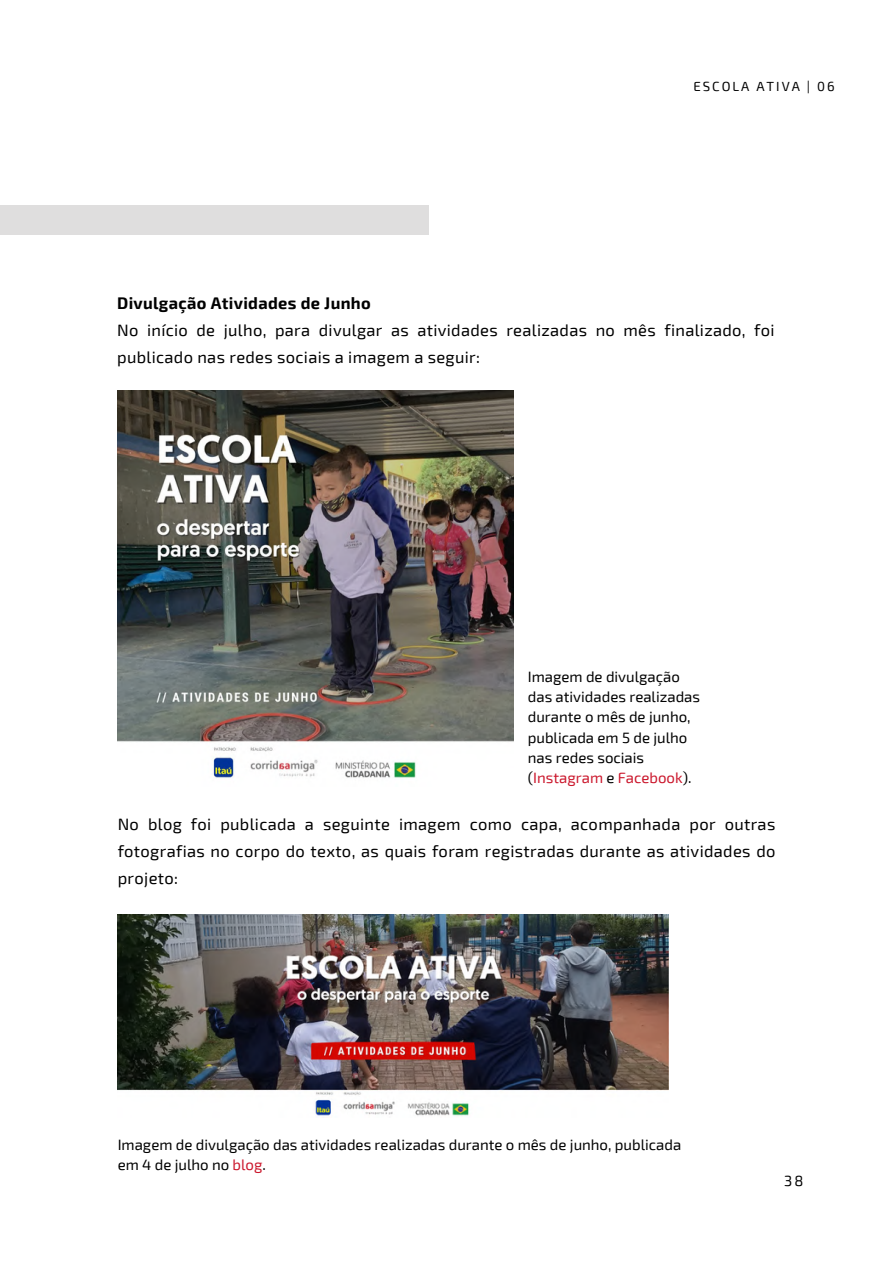
<style>
.page{position:relative;width:893px;height:1264px;background:#fff}
.page>*{position:absolute;margin:0;border:0;box-sizing:border-box;transform-origin:0 0}
.t1{font:16.5px/27px "Exo 2";letter-spacing:.02em;color:#000}
.t2{font:700 16.5px "Exo 2";letter-spacing:.02em;color:#000}
.t3{font:15px/20.2px "Exo 2";color:#000}
.t4{font:14.7px "Exo 2";color:#000}
.t5{font:13.2px "Exo 2";letter-spacing:.15em;color:#000}
.s1{color:#cb182d}
</style>
<div class="page">
<img style="left:118px;top:914px;width:550px;height:202px">
<img style="left:118px;top:390px;width:395px;height:388px">
<div style="left:0;top:205px;width:429px;height:29px;background:#dfdede"></div>
<p class="t5" style="left:693px;top:77px;width:143px">ESCOLA ATIVA | 06</p>
<p class="t2" style="left:117px;top:292px;width:255px">Divulgação Atividades de Junho</p>
<p class="t1" style="left:117px;top:316px;width:659px">No início de julho, para divulgar as atividades realizadas no mês finalizado, foi publicado nas redes sociais a imagem a seguir:</p>
<p class="t3" style="left:528px;top:665px;width:174px">Imagem de divulgação das atividades realizadas durante o mês de junho, publicada em 5 de julho nas redes sociais (<span class="s1">Instagram</span> e <span class="s1">Facebook</span>).</p>
<p class="t1" style="left:118px;top:809px;width:659px;text-align:justify">No blog foi publicada a seguinte imagem como capa, acompanhada por outras fotografias no corpo do texto, as quais foram registradas durante as atividades do projeto:</p>
<p class="t3" style="left:118px;top:1133px;width:565px">Imagem de divulgação das atividades realizadas durante o mês de junho, publicada em 4 de julho no <span class="s1">blog</span>.</p>
<p class="t4" style="left:784px;top:1171px;width:21px">38</p>
</div>
